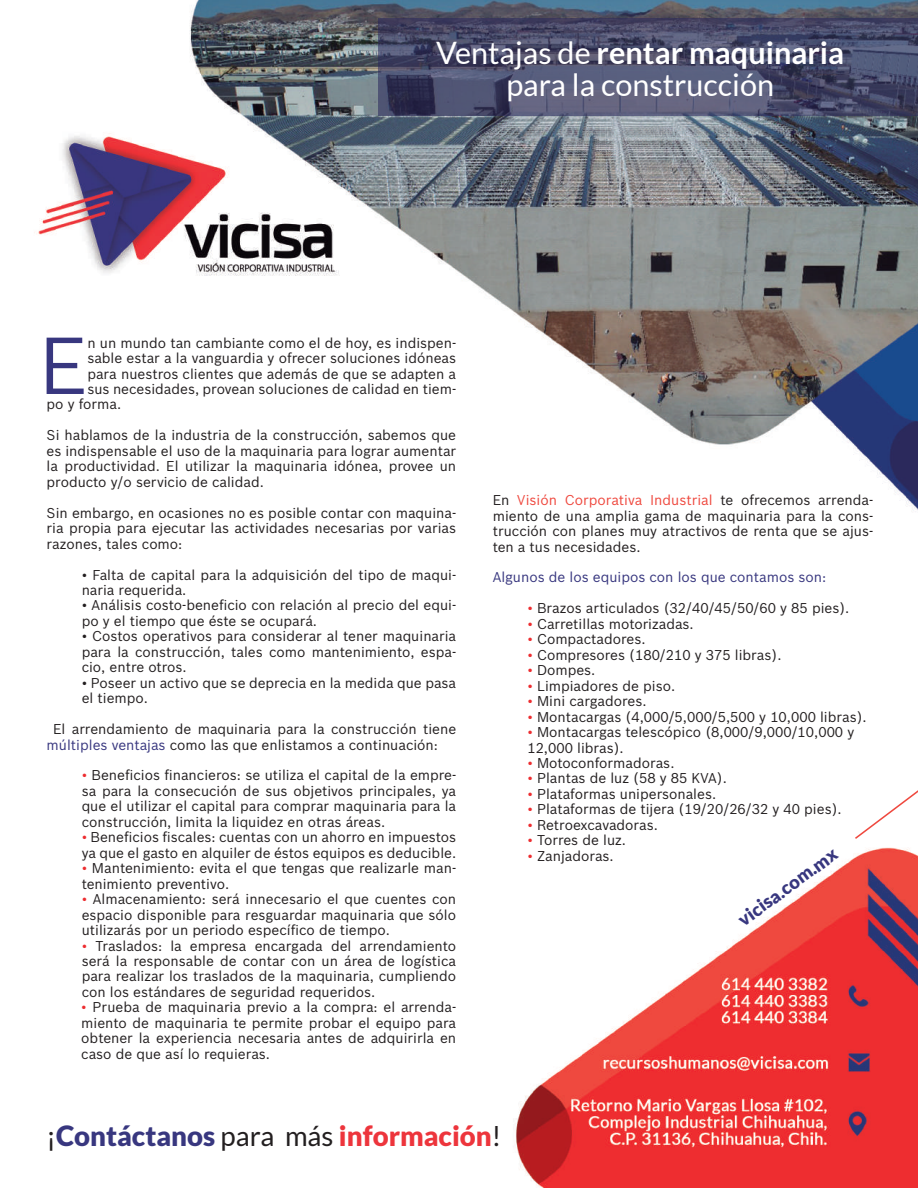
<style>
.page{position:relative;width:918px;height:1188px;background:#fff}
.page>*{position:absolute;margin:0;border:0;box-sizing:border-box;transform-origin:0 0}
.t1{font:78.75px "Bosch Sans";color:#38377f}
.t2{font:30.9px/32.4px "Lato";color:#fff;text-align:center}
.t3{font:900 27.9px "Lato";color:#38377f}
.t4{font:900 18.45px "Lato";color:#38377f}
.t5{font:13.95px/15.5px "Bosch Sans";color:#231f20;text-align:justify}
.t6{font:13.95px "Bosch Sans";color:#38377f}
.s1{font-weight:700}
.s2{color:#38377f}
.s3{color:#ed2d30}
.s4{color:#ef493f}
.s5{font-weight:400;color:#231f20}
.s6{color:#ed353c}
</style>
<div class="page">
<img style="left:34px;top:0;width:884px;height:1188px">
<svg style="left:378px;top:18px;width:540px;height:97px"></svg>
<svg style="left:853px;top:597px;width:65px;height:243px"></svg>
<h2 class="t2" style="left:436px;top:36px;width:410px">Ventajas de <span class="s1">rentar maquinaria </span>para la construcción</h2>
<h1 class="t1" style="left:39px;top:316px;width:50px">E</h1>
<p class="t5" style="left:87px;top:335px;width:370px">n un mundo tan cambiante como el de hoy, es indispen-</p>
<p class="t5" style="left:87px;top:350px;width:370px">sable estar a la vanguardia y ofrecer soluciones idóneas</p>
<p class="t5" style="left:87px;top:366px;width:370px">para nuestros clientes que además de que se adapten a</p>
<p class="t5" style="left:87px;top:381px;width:370px">sus necesidades, provean soluciones de calidad en tiem-</p>
<p class="t5" style="left:47px;top:397px;width:76px">po y forma.</p>
<p class="t5" style="left:47px;top:427px;width:411px">Si hablamos de la industria de la construcción, sabemos que es indispensable el uso de la maquinaria para lograr aumentar la productividad. El utilizar la maquinaria idónea, provee un producto y/o servicio de calidad.</p>
<p class="t5" style="left:47px;top:505px;width:411px">Sin embargo, en ocasiones no es posible contar con maquina&shy;ria propia para ejecutar las actividades necesarias por varias razones, tales como:</p>
<p class="t5" style="left:82px;top:567px;width:376px">• Falta de capital para la adquisición del tipo de maqui&shy;naria requerida.</p>
<p class="t5" style="left:82px;top:598px;width:376px">• Análisis costo-beneficio con relación al precio del equi&shy;po y el tiempo que éste se ocupará.</p>
<p class="t5" style="left:82px;top:628px;width:376px">• Costos operativos para considerar al tener maquinaria para la construcción, tales como mantenimiento, espa&shy;cio, entre otros.</p>
<p class="t5" style="left:82px;top:675px;width:376px">• Poseer un activo que se deprecia en la medida que pasa el tiempo.</p>
<p class="t5" style="left:47px;top:721px;width:411px;text-indent:6px">El arrendamiento de maquinaria para la construcción tiene <span class="s2">múltiples ventajas</span> como las que enlistamos a continuación:</p>
<p class="t5" style="left:82px;top:768px;width:376px"><span class="s3">•</span> Beneficios financieros: se utiliza el capital de la empre&shy;sa para la consecución de sus objetivos principales, ya que el utilizar el capital para comprar maquinaria para la construcción, limita la liquidez en otras áreas.</p>
<p class="t5" style="left:82px;top:829px;width:376px"><span class="s3">•</span> Beneficios fiscales: cuentas con un ahorro en impuestos ya que el gasto en alquiler de éstos equipos es deducible.</p>
<p class="t5" style="left:82px;top:860px;width:376px"><span class="s3">•</span> Mantenimiento: evita el que tengas que realizarle man&shy;tenimiento preventivo.</p>
<p class="t5" style="left:82px;top:891px;width:376px"><span class="s3">•</span> Almacenamiento: será innecesario el que cuentes con espacio disponible para resguardar maquinaria que sólo utilizarás por un periodo específico de tiempo.</p>
<p class="t5" style="left:82px;top:938px;width:376px"><span class="s3">•</span> Traslados: la empresa encargada del arrendamiento será la responsable de contar con un área de logística para realizar los traslados de la maquinaria, cumpliendo con los estándares de seguridad requeridos.</p>
<p class="t5" style="left:81px;top:999px;width:376px"><span class="s3">•</span> Prueba de maquinaria previo a la compra: el arrenda&shy;miento de maquinaria te permite probar el equipo para obtener la experiencia necesaria antes de adquirirla en caso de que así lo requieras.</p>
<p class="t5" style="left:493px;top:492px;width:382px">En <span class="s4">Visión Corporativa Industrial</span> te ofrecemos arrenda&shy;miento de una amplia gama de maquinaria para la cons&shy;trucción con planes muy atractivos de renta que se ajus&shy;ten a tus necesidades.</p>
<p class="t6" style="left:493px;top:569px;width:335px">Algunos de los equipos con los que contamos son:</p>
<p class="t5" style="left:527px;top:600px;width:323px"><span class="s3">•</span> Brazos articulados (32/40/45/50/60 y 85 pies).</p>
<p class="t5" style="left:527px;top:616px;width:168px"><span class="s3">•</span> Carretillas motorizadas.</p>
<p class="t5" style="left:527px;top:631px;width:120px"><span class="s3">•</span> Compactadores.</p>
<p class="t5" style="left:527px;top:647px;width:256px"><span class="s3">•</span> Compresores (180/210 y 375 libras).</p>
<p class="t5" style="left:527px;top:662px;width:70px"><span class="s3">•</span> Dompes.</p>
<p class="t5" style="left:527px;top:678px;width:149px"><span class="s3">•</span> Limpiadores de piso.</p>
<p class="t5" style="left:527px;top:693px;width:121px"><span class="s3">•</span> Mini cargadores.</p>
<p class="t5" style="left:527px;top:709px;width:341px"><span class="s3">•</span> Montacargas (4,000/5,000/5,500 y 10,000 libras).</p>
<p class="t5" style="left:527px;top:724px;width:328px"><span class="s3">•</span> Montacargas telescópico (8,000/9,000/10,000 y<br>12,000 libras).</p>
<p class="t5" style="left:527px;top:755px;width:149px"><span class="s3">•</span> Motoconformadoras.</p>
<p class="t5" style="left:527px;top:771px;width:201px"><span class="s3">•</span> Plantas de luz (58 y 85 KVA).</p>
<p class="t5" style="left:527px;top:786px;width:190px"><span class="s3">•</span> Plataformas unipersonales.</p>
<p class="t5" style="left:527px;top:801px;width:316px"><span class="s3">•</span> Plataformas de tijera (19/20/26/32 y 40 pies).</p>
<p class="t5" style="left:527px;top:817px;width:132px"><span class="s3">•</span> Retroexcavadoras.</p>
<p class="t5" style="left:527px;top:832px;width:100px"><span class="s3">•</span> Torres de luz.</p>
<p class="t5" style="left:527px;top:848px;width:88px"><span class="s3">•</span> Zanjadoras.</p>
<h3 class="t4" style="left:733px;top:913px;width:120px;rotate:-36deg">vicisa.com.mx</h3>
<h3 class="t3" style="left:47px;top:1119px;width:456px"><span class="s5">¡</span>Contáctanos <span class="s5">para más</span> <span class="s6">información</span><span class="s5">!</span></h3>
</div>
